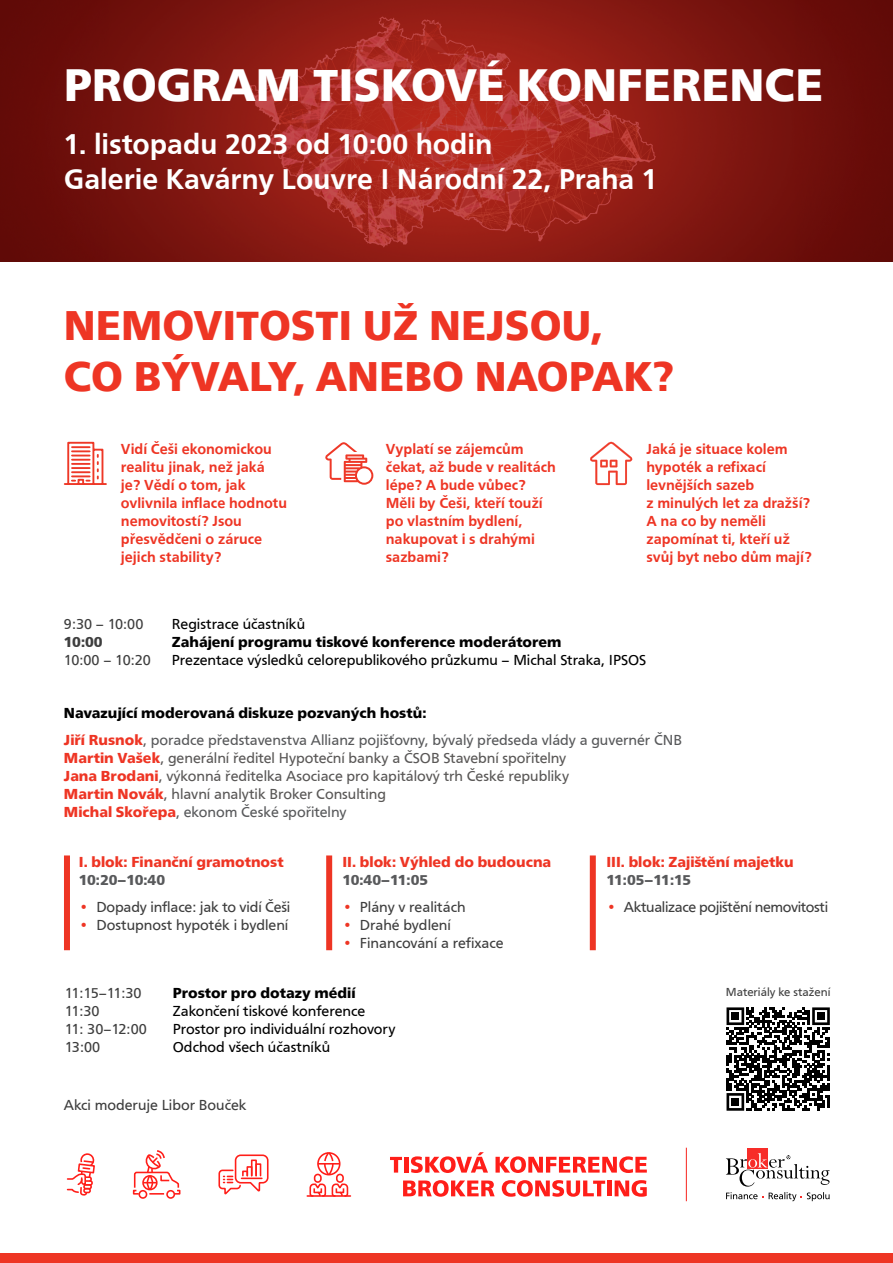
<style>
.page{position:relative;width:893px;height:1263px;background:#fff}
.page>*{position:absolute;margin:0;border:0;box-sizing:border-box;transform-origin:0 0}
.t1{font:700 47.25px "F015 TEE";color:#fff}
.t2{font:700 43.05px/51.6px "F015 TEE";color:#ee3524}
.t3{font:500 29.55px/34.5px "F015 TEE";color:#fff}
.t4{font:500 15px/18px "F015 TEE";color:#ee3524}
.t5{font:15px/18px "F015 TEE";color:#595756}
.t6{font:15px "F015 TEE";color:#3e3e3e}
.t7{font:15px "F015 TEE";color:#000}
.t8{font:15px/27px "F015 TEE";color:#58595b}
.t9{font:700 15px "F015 TEE";color:#ee3524}
.t10{font:700 15px "F015 TEE";color:#000}
.t11{font:700 15px "F015 TEE";letter-spacing:-.035em;color:#58595b}
.t12{font:15px "F015 TEE";letter-spacing:-.025em;color:#3e3e3e}
.t13{font:700 15px "F015 TEE";color:#3e3e3e}
.t14{font:12px "F015 TEE";color:#3e3e3e}
.s1{font-weight:700;color:#000}
.s2{font-weight:700;color:#ee3524}
.s3{color:#58595b}
.s4{color:#ee3524}
</style>
<div class="page">
<div style="left:0;top:1253px;width:893px;height:10px;background:#ee3524"></div>
<svg style="left:0;top:0;width:893px;height:262px;background:#881a14"></svg>
<svg style="left:390px;top:1157px;width:12px;height:15px"></svg>
<hr style="left:404px;top:1157px;width:4px;height:15px;background:#ff1e19">
<svg style="left:411px;top:1152px;width:77px;height:21px"></svg>
<svg style="left:495px;top:1156px;width:152px;height:17px"></svg>
<svg style="left:403px;top:1180px;width:92px;height:17px"></svg>
<svg style="left:502px;top:1180px;width:103px;height:17px"></svg>
<hr style="left:607px;top:1180px;width:4px;height:16px;background:#ff1e19">
<svg style="left:615px;top:1180px;width:32px;height:17px"></svg>
<hr style="left:307px;top:1195px;width:43px;height:2px;background:#ff1e19">
<div style="left:314px;top:1174px;width:8px;height:9px;border:2px solid #ff1e19;border-radius:3px"></div>
<div style="left:336px;top:1174px;width:8px;height:9px;border:2px solid #ff1e19;border-radius:3px"></div>
<svg style="left:309px;top:1183px;width:40px;height:14px"></svg>
<svg style="left:318px;top:1152px;width:22px;height:25px"></svg>
<div style="left:317px;top:1152px;width:23px;height:23px;border:2px solid #ff1e19;border-radius:50%"></div>
<div style="left:166px;top:1190px;width:9px;height:9px;border:2px solid #ff1e19;border-radius:50%"></div>
<div style="left:138px;top:1190px;width:9px;height:9px;border:2px solid #ff1e19;border-radius:50%"></div>
<svg style="left:132px;top:1150px;width:49px;height:45px"></svg>
<svg style="left:66px;top:1153px;width:29px;height:43px"></svg>
<svg style="left:218px;top:1154px;width:51px;height:41px"></svg>
<hr style="left:242px;top:1177px;width:20px;height:2px;background:#ff1e19">
<hr style="left:686px;top:1148px;width:1px;height:53px;background:#f72e29">
<div style="left:748px;top:1148px;width:20px;height:20px;background:#f72d29"></div>
<svg style="left:726px;top:1153px;width:103px;height:33px"></svg>
<svg style="left:726px;top:1192px;width:104px;height:9px"></svg>
<div style="left:590px;top:855px;width:6px;height:95px;background:#ee3524"></div>
<div style="left:326px;top:855px;width:6px;height:95px;background:#ee3524"></div>
<div style="left:64px;top:855px;width:6px;height:95px;background:#ee3524"></div>
<svg style="left:325px;top:442px;width:48px;height:43px"></svg>
<svg style="left:590px;top:442px;width:42px;height:43px"></svg>
<svg style="left:63px;top:441px;width:44px;height:44px"></svg>
<svg style="left:726px;top:1007px;width:104px;height:104px"></svg>
<div style="left:732px;top:1012px;width:7px;height:8px;background:#000"></div>
<div style="left:817px;top:1012px;width:8px;height:8px;background:#000"></div>
<div style="left:732px;top:1098px;width:7px;height:8px;background:#000"></div>
<h1 class="t1" style="left:64px;top:58px;width:761px">PROGRAM TISKOVÉ KONFERENCE</h1>
<h3 class="t3" style="left:64px;top:127px;width:595px">1. listopadu 2023 od 10:00 hodin<br>Galerie Kavárny Louvre I Národní 22, Praha 1</h3>
<h2 class="t2" style="left:64px;top:300px;width:612px">NEMOVITOSTI UŽ NEJSOU,<br>CO BÝVALY, ANEBO NAOPAK?</h2>
<p class="t4" style="left:121px;top:440px;width:168px">Vidí Češi ekonomickou realitu jinak, než jaká je? Vědí o tom, jak ovlivnila inflace hodnotu nemovitostí? Jsou přesvědčeni o záruce jejich stability?</p>
<p class="t4" style="left:386px;top:440px;width:172px">Vyplatí se zájemcům čekat, až bude v realitách lépe? A bude vůbec?<br>Měli by Češi, kteří touží po vlastním bydlení, nakupovat i s drahými sazbami?</p>
<p class="t4" style="left:646px;top:440px;width:167px">Jaká je situace kolem hypoték a refixací levnějších sazeb<br>z minulých let za dražší?<br>A na co by neměli zapomínat ti, kteří už svůj byt nebo dům mají?</p>
<p class="t6" style="left:64px;top:616px;width:81px">9:30 – 10:00</p>
<p class="t7" style="left:172px;top:616px;width:135px">Registrace účastníků</p>
<p class="t13" style="left:64px;top:634px;width:40px">10:00</p>
<p class="t10" style="left:172px;top:634px;width:391px">Zahájení programu tiskové konference moderátorem</p>
<p class="t6" style="left:64px;top:652px;width:88px">10:00 – 10:20</p>
<p class="t7" style="left:172px;top:652px;width:476px">Prezentace výsledků celorepublikového průzkumu – Michal Straka, IPSOS</p>
<p class="t8" style="left:64px;top:700px;width:620px"><span class="s1">Navazující moderovaná diskuze pozvaných hostů:<br></span><span class="s2">Jiří Rusnok</span>, poradce představenstva Allianz pojišťovny, bývalý předseda vlády a guvernér ČNB</p>
<p class="t5" style="left:64px;top:749px;width:507px"><span class="s2">Martin Vašek</span>, generální ředitel Hypoteční banky a ČSOB Stavební spořitelny <span class="s2">Jana Brodani</span>, výkonná ředitelka Asociace pro kapitálový trh České republiky <span class="s2">Martin Novák</span>, hlavní analytik Broker Consulting<br><span class="s2">Michal Skořepa</span><span class="s3">, ekonom České spořitelny</span></p>
<p class="t9" style="left:79px;top:853px;width:206px">I. blok: Finanční gramotnost</p>
<p class="t11" style="left:79px;top:871px;width:88px">10:20–10:40</p>
<p class="t6" style="left:79px;top:899px;width:213px"><span class="s4">•</span> Dopady inflace: jak to vidí Češi</p>
<p class="t6" style="left:79px;top:917px;width:211px"><span class="s4">•</span> Dostupnost hypoték i bydlení</p>
<p class="t9" style="left:342px;top:853px;width:210px">II. blok: Výhled do budoucna</p>
<p class="t11" style="left:342px;top:871px;width:87px">10:40–11:05</p>
<p class="t6" style="left:342px;top:899px;width:125px"><span class="s4">•</span> Plány v realitách</p>
<p class="t6" style="left:342px;top:917px;width:110px"><span class="s4">•</span> Drahé bydlení</p>
<p class="t6" style="left:342px;top:935px;width:163px"><span class="s4">•</span> Financování a refixace</p>
<p class="t6" style="left:65px;top:985px;width:78px">11:15–11:30</p>
<p class="t10" style="left:173px;top:984px;width:184px">Prostor pro dotazy médií</p>
<p class="t6" style="left:65px;top:1003px;width:36px">11:30</p>
<p class="t7" style="left:173px;top:1003px;width:194px">Zakončení tiskové konference</p>
<p class="t6" style="left:65px;top:1021px;width:83px">11: 30–12:00</p>
<p class="t7" style="left:173px;top:1021px;width:224px">Prostor pro individuální rozhovory</p>
<p class="t6" style="left:65px;top:1039px;width:37px">13:00</p>
<p class="t7" style="left:173px;top:1039px;width:159px">Odchod všech účastníků</p>
<p class="t6" style="left:64px;top:1096px;width:184px">Akci moderuje Libor Bouček</p>
<p class="t9" style="left:606px;top:853px;width:189px">III. blok: Zajištění majetku</p>
<p class="t11" style="left:606px;top:871px;width:86px">11:05–11:15</p>
<p class="t12" style="left:606px;top:899px;width:223px"><span class="s4">•</span> Aktualizace pojištění nemovitosti</p>
<p class="t14" style="left:726px;top:985px;width:106px">Materiály ke stažení</p>
</div>
